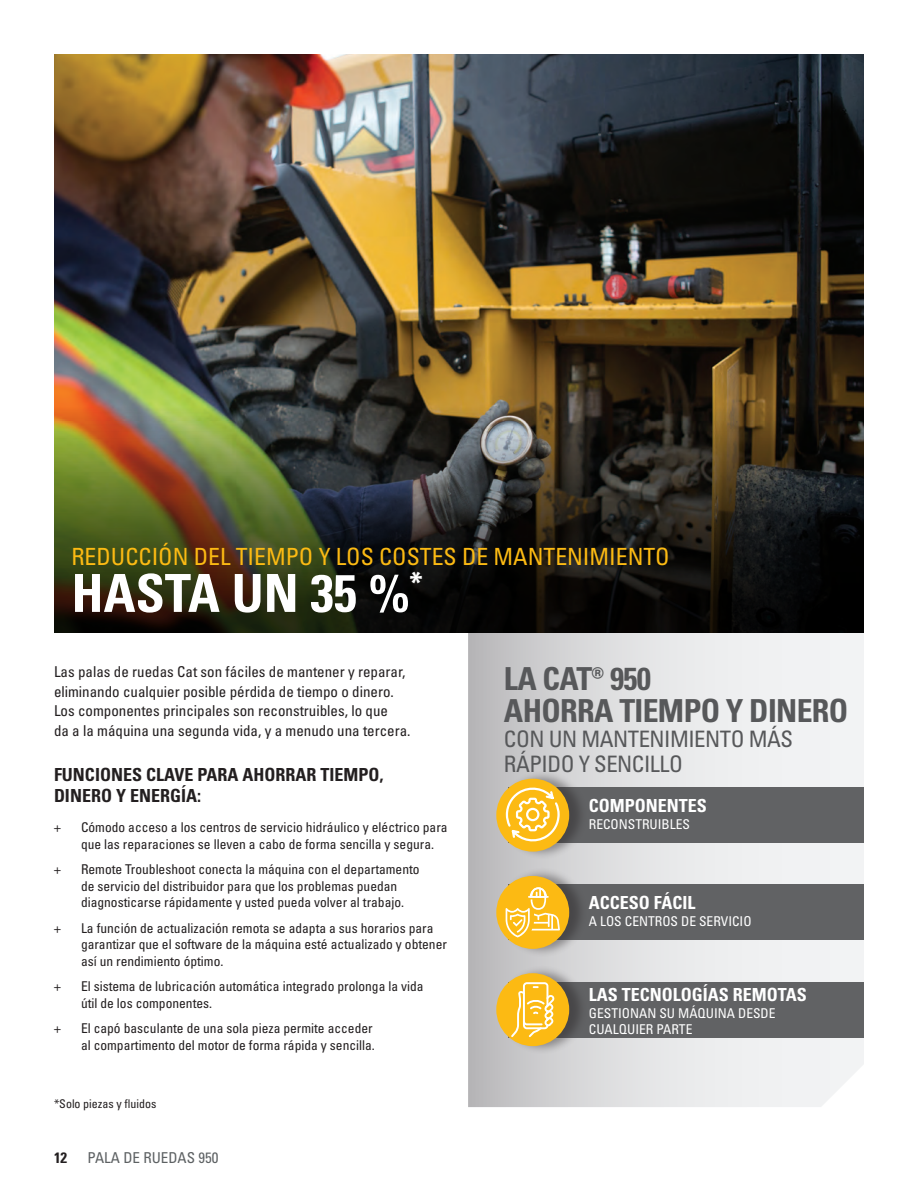
<style>
.page{position:relative;width:918px;height:1188px;background:#fff}
.page>*{position:absolute;margin:0;border:0;box-sizing:border-box;transform-origin:0 0}
.t1{font:52.5px "Univers LTCYR 67 Bold Cond";color:#fff}
.t2{font:31.65px/31.7px "Univers LTCYR 67 Bold Cond";letter-spacing:-.02em;color:#57585a}
.t3{font:condensed 23.7px "Univers LTCYR 57";color:#fcba13}
.t4{font:condensed 22.65px/24.9px "Univers LTCYR 57";letter-spacing:-.02em;color:#57585a}
.t5{font:18px/21.6px "Univers LTCYR 67 Bold Cond";color:#231f20}
.t6{font:18px "Univers LTCYR 67 Bold Cond";color:#fff}
.t7{font:condensed 15px/19.5px "Univers LTCYR 57";color:#231f20}
.t8{font:condensed 15px "Univers LTCYR 57";color:#5d6163}
.t9{font:15px "Univers LTCYR 67 Bold Cond";color:#231f20}
.t10{font:condensed 13.5px/16.5px "Univers LTCYR 57";color:#231f20}
.t11{font:condensed 13.5px/16.5px "Univers LTCYR 57";color:#fff}
.t12{font:condensed 12px "Univers LTCYR 57";color:#231f20}
</style>
<div class="page">
<svg style="left:468px;top:633px;width:396px;height:474px"></svg>
<div style="left:508px;top:788px;width:356px;height:55px;background:#616264"></div>
<div style="left:498px;top:770px;width:90px;height:90px;background:#231f20;opacity:.41"></div>
<div style="left:496px;top:779px;width:73px;height:73px;background:#fcba13;border-radius:50%"></div>
<svg style="left:505px;top:783px;width:56px;height:63px"></svg>
<div style="left:508px;top:885px;width:356px;height:55px;background:#616264"></div>
<div style="left:498px;top:868px;width:90px;height:89px;background:#231f20;opacity:.41"></div>
<div style="left:496px;top:876px;width:73px;height:73px;background:#fcba13;border-radius:50%"></div>
<svg style="left:506px;top:887px;width:54px;height:50px"></svg>
<div style="left:508px;top:982px;width:356px;height:55px;background:#616264"></div>
<div style="left:498px;top:965px;width:90px;height:89px;background:#231f20;opacity:.41"></div>
<div style="left:496px;top:973px;width:73px;height:73px;background:#fcba13;border-radius:50%"></div>
<svg style="left:511px;top:982px;width:43px;height:55px"></svg>
<img style="left:54px;top:54px;width:810px;height:579px">
<h3 class="t3" style="left:71px;top:542px;width:600px">REDUCCIÓN DEL TIEMPO Y LOS COSTES DE MANTENIMIENTO</h3>
<h1 class="t1" style="left:71px;top:561px;width:353px">HASTA UN 35 %<sup>*</sup></h1>
<p class="t7" style="left:54px;top:662px;width:358px">Las palas de ruedas Cat son fáciles de mantener y reparar, eliminando cualquier posible pérdida de tiempo o dinero.<br>Los componentes principales son reconstruibles, lo que<br>da a la máquina una segunda vida, y a menudo una tercera.</p>
<h3 class="t5" style="left:54px;top:763px;width:331px">FUNCIONES CLAVE PARA AHORRAR TIEMPO,<br>DINERO Y ENERGÍA:</h3>
<p class="t10" style="left:54px;top:819px;width:8px">+</p>
<p class="t10" style="left:81px;top:819px;width:368px">Cómodo acceso a los centros de servicio hidráulico y eléctrico para que las reparaciones se lleven a cabo de forma sencilla y segura.</p>
<p class="t10" style="left:54px;top:861px;width:8px">+</p>
<p class="t10" style="left:81px;top:861px;width:340px">Remote Troubleshoot conecta la máquina con el departamento de servicio del distribuidor para que los problemas puedan diagnosticarse rápidamente y usted pueda volver al trabajo.</p>
<p class="t10" style="left:54px;top:919px;width:8px">+</p>
<p class="t10" style="left:81px;top:919px;width:367px">La función de actualización remota se adapta a sus horarios para garantizar que el software de la máquina esté actualizado y obtener así un rendimiento óptimo.</p>
<p class="t10" style="left:54px;top:978px;width:8px">+</p>
<p class="t10" style="left:81px;top:978px;width:344px">El sistema de lubricación automática integrado prolonga la vida útil de los componentes.</p>
<p class="t10" style="left:54px;top:1020px;width:8px">+</p>
<p class="t10" style="left:81px;top:1020px;width:295px">El capó basculante de una sola pieza permite acceder al compartimento del motor de forma rápida y sencilla.</p>
<p class="t12" style="left:54px;top:1096px;width:104px">*Solo piezas y fluidos</p>
<p class="t9" style="left:54px;top:1148px;width:15px">12</p>
<p class="t8" style="left:87px;top:1148px;width:132px">PALA DE RUEDAS 950</p>
<h2 class="t2" style="left:504px;top:663px;width:346px">LA CAT® 950<br>AHORRA TIEMPO Y DINERO</h2>
<h3 class="t4" style="left:504px;top:726px;width:291px">CON UN MANTENIMIENTO MÁS<br>RÁPIDO Y SENCILLO</h3>
<h3 class="t6" style="left:589px;top:795px;width:120px">COMPONENTES</h3>
<p class="t11" style="left:589px;top:815px;width:103px">RECONSTRUIBLES</p>
<h3 class="t6" style="left:589px;top:892px;width:108px">ACCESO FÁCIL</h3>
<p class="t11" style="left:589px;top:913px;width:164px">A LOS CENTROS DE SERVICIO</p>
<h3 class="t6" style="left:589px;top:984px;width:219px">LAS TECNOLOGÍAS REMOTAS</h3>
<p class="t11" style="left:589px;top:1004px;width:188px">GESTIONAN SU MÁQUINA DESDE<br>CUALQUIER PARTE</p>
</div>
